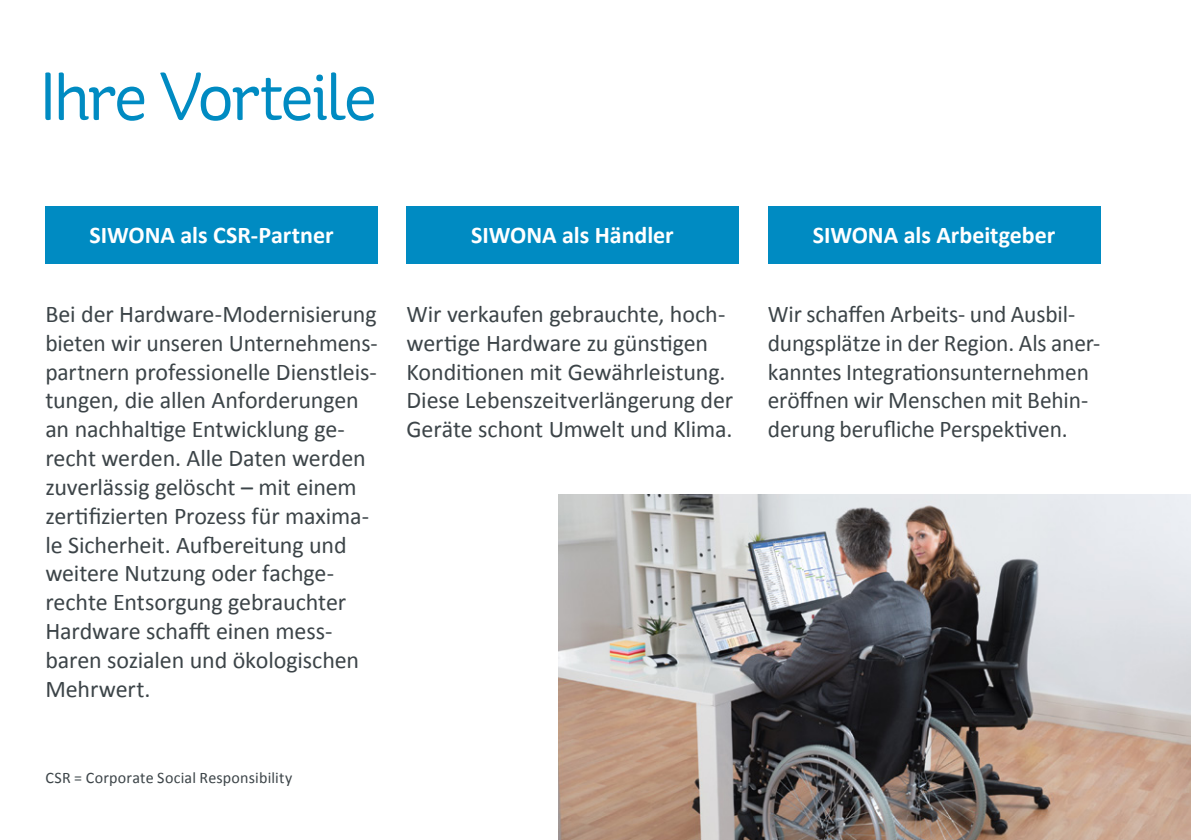
<style>
.page{position:relative;width:1191px;height:840px;background:#fff}
.page>*{position:absolute;margin:0;border:0;box-sizing:border-box;transform-origin:0 0}
.t1{font:68px "St Ryde";letter-spacing:-.055em;color:#008bc2}
.t2{font:24px/28.8px "Calibri";letter-spacing:-.005em;color:#3c4448}
.t3{font:700 24px "Calibri";color:#fff}
.t4{font:16px "Calibri";letter-spacing:.015em;color:#3c4448}
</style>
<div class="page">
<div style="left:45px;top:206px;width:333px;height:58px;background:#008bc2"></div>
<div style="left:406px;top:206px;width:333px;height:58px;background:#008bc2"></div>
<div style="left:768px;top:206px;width:332px;height:58px;background:#008bc2"></div>
<img style="left:558px;top:494px;width:633px;height:345px">
<h1 class="t1" style="left:38px;top:56px;width:340px">Ihre Vorteile</h1>
<p class="t3" style="left:89px;top:219px;width:246px">SIWONA als CSR-Partner</p>
<p class="t3" style="left:471px;top:219px;width:204px">SIWONA als Händler</p>
<p class="t3" style="left:812px;top:219px;width:244px">SIWONA als Arbeitgeber</p>
<p class="t2" style="left:45px;top:299px;width:333px">Bei der Hardware-Modernisierung bieten wir unseren Unternehmens&shy;partnern professionelle Dienstleis&shy;tungen, die allen Anforderungen an nachhaltige Entwicklung ge&shy;recht werden. Alle Daten werden zuverlässig gelöscht – mit einem zertifizierten Prozess für maxima&shy;le Sicherheit. Aufbereitung und weitere Nutzung oder fachge&shy;rechte Entsorgung gebrauchter<br>Hardware schafft einen mess&shy;baren sozialen und ökologischen<br>Mehrwert.</p>
<p class="t2" style="left:406px;top:299px;width:328px">Wir verkaufen gebrauchte, hoch&shy;wertige Hardware zu günstigen Konditionen mit Gewährleistung.<br>Diese Lebenszeitverlängerung der Geräte schont Umwelt und Klima.</p>
<p class="t2" style="left:768px;top:299px;width:334px">Wir schaffen Arbeits- und Ausbil&shy;dungsplätze in der Region. Als aner&shy;kanntes Integrationsunternehmen eröffnen wir Menschen mit Behin&shy;derung berufliche Perspektiven.</p>
<p class="t4" style="left:45px;top:767px;width:248px">CSR = Corporate Social Responsibility</p>
</div>
